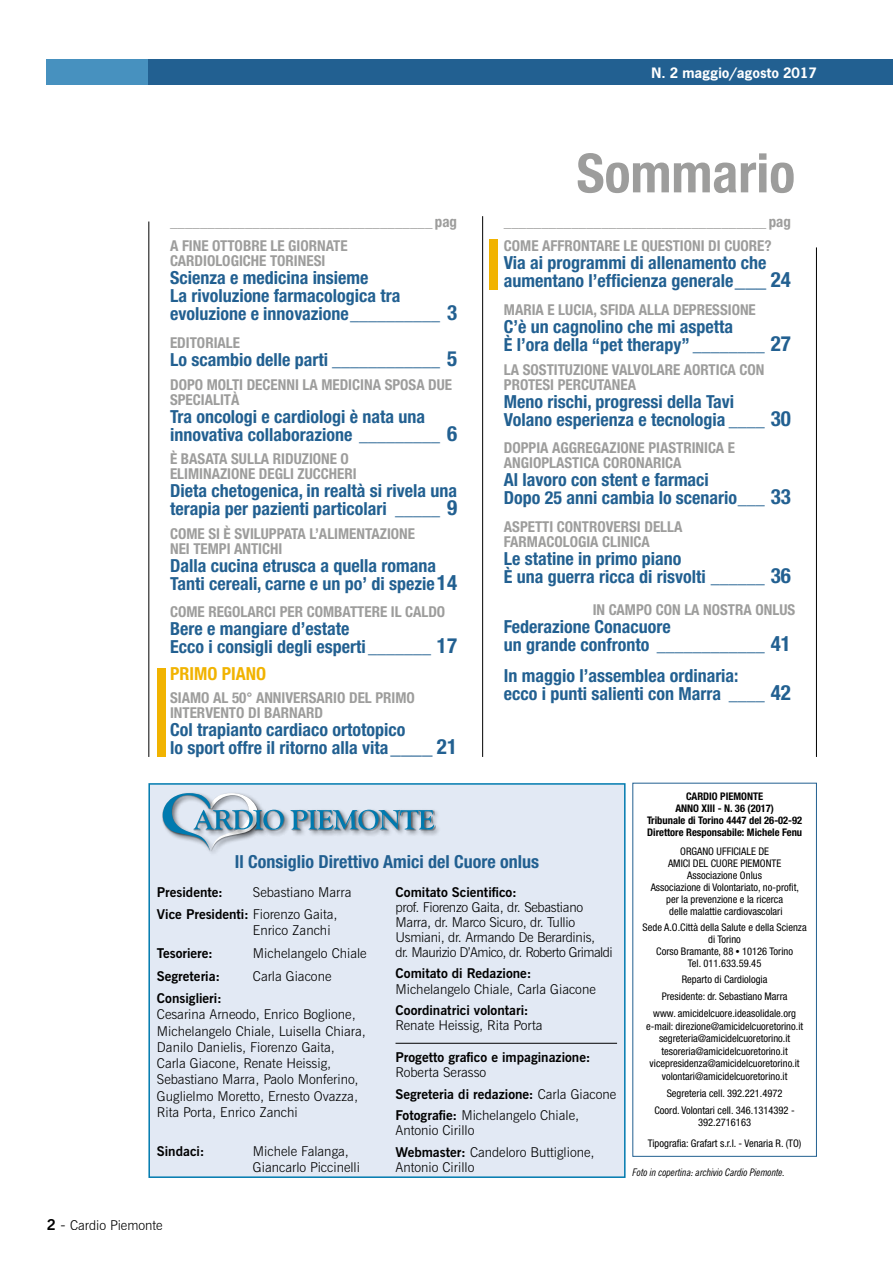
<style>
.page{position:relative;width:893px;height:1263px;background:#fff}
.page>*{position:absolute;margin:0;border:0;box-sizing:border-box;transform-origin:0 0}
.t1{font:700 condensed 54px "Helvetica Neue LT Std";color:#9d9d9c}
.t2{font:700 condensed 18px/18px "Helvetica Neue";color:#226091}
.t3{font:700 condensed 18px "Helvetica Neue LT Std";color:#226091}
.t4{font:700 condensed 18px "Helvetica Neue";color:#f1b300}
.t5{font:700 condensed 15px/15px "Helvetica Neue";color:#9d9d9c}
.t6{font:700 condensed 15px "Helvetica Neue LT Std";color:#9d9d9c}
.t7{font:300 13.5px/16.2px "News Gothic BT";color:#000}
.t8{font:700 13.5px "News Gothic BT";color:#000}
.t9{font:300 13.5px/15.1px "News Gothic BT";letter-spacing:-.02em;color:#000}
.t10{font:700 13.5px "News Gothic";color:#fff}
.t11{font:condensed 10.5px/12px "Helvetica Neue LT Std";color:#000;text-align:center}
.t12{font:700 condensed 10.5px/12px "Helvetica Neue LT Std";color:#000;text-align:center}
.t13{font:italic condensed 10.5px "News Gothic BT";letter-spacing:-.005em;color:#000}
.s1{font-family:"Helvetica Neue LT Std"}
.s2{font-family:"Helvetica Neue LT Std";font-size:21px}
.s3{font-size:21px}
.s4{font-weight:700}
.s5{font-weight:700;font-size:15px}
.s6{font-size:15.45px}
</style>
<div class="page">
<hr style="left:482px;top:216px;width:1px;height:541px;background:#000">
<hr style="left:816px;top:247px;width:1px;height:510px;background:#000">
<hr style="left:148px;top:221px;width:1px;height:536px;background:#000">
<div style="left:148px;top:783px;width:478px;height:395px;background:#e2e9f4;border:2px solid #007aaf"></div>
<div style="left:262px;top:808px;width:29px;height:29px;background:#000;opacity:.5"></div>
<svg style="left:163px;top:793px;width:121px;height:57px"></svg>
<div style="left:289px;top:808px;width:26px;height:29px;background:#000;opacity:.5"></div>
<div style="left:306px;top:808px;width:18px;height:29px;background:#000;opacity:.5"></div>
<div style="left:316px;top:808px;width:25px;height:29px;background:#000;opacity:.5"></div>
<div style="left:332px;top:808px;width:33px;height:29px;background:#000;opacity:.5"></div>
<div style="left:357px;top:808px;width:29px;height:29px;background:#000;opacity:.5"></div>
<div style="left:377px;top:809px;width:30px;height:28px;background:#000;opacity:.5"></div>
<div style="left:399px;top:808px;width:27px;height:29px;background:#000;opacity:.5"></div>
<div style="left:417px;top:808px;width:25px;height:29px;background:#000;opacity:.5"></div>
<svg style="left:290px;top:810px;width:144px;height:20px;background:#76a2ba"></svg>
<hr style="left:395px;top:1043px;width:222px;height:1px;background:#000">
<div style="left:47px;top:60px;width:123px;height:25px;background:#4791bf"></div>
<div style="left:148px;top:60px;width:745px;height:25px;background:#226091"></div>
<div style="left:157px;top:668px;width:9px;height:89px;background:#f1b300"></div>
<div style="left:632px;top:783px;width:185px;height:374px;border:1px solid #226091"></div>
<div style="left:489px;top:240px;width:9px;height:50px;background:#f1b300"></div>
<p class="t10" style="left:652px;top:64px;width:167px">N. 2 maggio/agosto 2017</p>
<h1 class="t1" style="left:576px;top:140px;width:220px">Sommario</h1>
<p class="t6" style="left:170px;top:212px;width:289px">___________________________________ pag</p>
<p class="t6" style="left:504px;top:212px;width:289px">___________________________________ pag</p>
<p class="t5" style="left:170px;top:238px;width:179px">A FINE OTTOBRE LE GIORNATE<br>CARDIOLOGICHE TORINESI</p>
<p class="t2" style="left:170px;top:269px;width:289px">Scienza e medicina insieme<br>La rivoluzione farmacologica tra evoluzione e innovazione<span class="s1">__________</span> <span class="s2">3</span></p>
<p class="t5" style="left:170px;top:335px;width:71px">EDITORIALE</p>
<p class="t2" style="left:170px;top:350px;width:289px">Lo scambio delle parti ____________ <span class="s3">5</span></p>
<p class="t5" style="left:170px;top:376px;width:284px">DOPO MOLTI DECENNI LA MEDICINA SPOSA DUE<br>SPECIALITÀ</p>
<p class="t2" style="left:170px;top:407px;width:289px">Tra oncologi e cardiologi è nata una innovativa collaborazione <span class="s1">_________</span> <span class="s2">6</span></p>
<p class="t5" style="left:170px;top:451px;width:188px">È BASATA SULLA RIDUZIONE O<br>ELIMINAZIONE DEGLI ZUCCHERI</p>
<p class="t2" style="left:170px;top:481px;width:289px">Dieta chetogenica, in realtà si rivela una terapia per pazienti particolari _____ <span class="s2">9</span></p>
<p class="t5" style="left:170px;top:525px;width:246px">COME SI È SVILUPPATA L’ALIMENTAZIONE<br>NEI TEMPI ANTICHI</p>
<p class="t2" style="left:170px;top:556px;width:289px">Dalla cucina etrusca a quella romana<br>Tanti cereali, carne e un po’ di spezie<span class="s2">14</span></p>
<p class="t5" style="left:170px;top:604px;width:277px">COME REGOLARCI PER COMBATTERE IL CALDO</p>
<p class="t2" style="left:170px;top:620px;width:289px">Bere e mangiare d’estate<br>Ecco i consigli degli esperti<span class="s1">_______</span> <span class="s2">17</span></p>
<p class="t4" style="left:170px;top:662px;width:97px">PRIMO PIANO</p>
<p class="t5" style="left:170px;top:690px;width:246px">SIAMO AL 50° ANNIVERSARIO DEL PRIMO<br>INTERVENTO DI BARNARD</p>
<p class="t2" style="left:170px;top:721px;width:289px">Col trapianto cardiaco ortotopico<br>lo sport offre il ritorno alla vita<span class="s2">____ 21</span></p>
<p class="t5" style="left:504px;top:238px;width:269px">COME AFFRONTARE LE QUESTIONI DI CUORE?</p>
<p class="t2" style="left:504px;top:254px;width:289px">Via ai programmi di allenamento che aumentano l’efficienza generale<span class="s2">___ 24</span></p>
<p class="t5" style="left:504px;top:302px;width:253px">MARIA E LUCIA, SFIDA ALLA DEPRESSIONE</p>
<p class="t2" style="left:504px;top:317px;width:289px">C’è un cagnolino che mi aspetta<br>È l’ora della “pet therapy” ________ <span class="s2">27</span></p>
<p class="t5" style="left:504px;top:361px;width:262px">LA SOSTITUZIONE VALVOLARE AORTICA CON<br>PROTESI PERCUTANEA</p>
<p class="t2" style="left:504px;top:392px;width:289px">Meno rischi, progressi della Tavi<br>Volano esperienza e tecnologia ____ <span class="s2">30</span></p>
<p class="t5" style="left:504px;top:440px;width:233px">DOPPIA AGGREGAZIONE PIASTRINICA E<br>ANGIOPLASTICA CORONARICA</p>
<p class="t2" style="left:504px;top:471px;width:289px">Al lavoro con stent e farmaci<br>Dopo 25 anni cambia lo scenario___ <span class="s2">33</span></p>
<p class="t5" style="left:504px;top:519px;width:180px">ASPETTI CONTROVERSI DELLA<br>FARMACOLOGIA CLINICA</p>
<p class="t2" style="left:504px;top:549px;width:289px">Le statine in primo piano<br>È una guerra ricca di risvolti ______ <span class="s2">36</span></p>
<p class="t6" style="left:593px;top:601px;width:204px">IN CAMPO CON LA NOSTRA ONLUS</p>
<p class="t2" style="left:504px;top:617px;width:289px">Federazione Conacuore<br>un grande confronto <span class="s1">____________</span> <span class="s2">41</span></p>
<p class="t2" style="left:504px;top:666px;width:289px">In maggio l’assemblea ordinaria:<br>ecco i punti salienti con Marra ____ <span class="s2">42</span></p>
<p class="t3" style="left:235px;top:850px;width:306px">Il Consiglio Direttivo Amici del Cuore onlus</p>
<p class="t7" style="left:157px;top:880px;width:196px;line-height:22.6px;text-indent:96px">Sebastiano Marra<br><span class="s4">Vice Presidenti:</span> Fiorenzo Gaita,</p>
<p class="t7" style="left:253px;top:922px;width:79px">Enrico Zanchi</p>
<p class="t8" style="left:157px;top:945px;width:58px">Tesoriere:</p>
<p class="t7" style="left:253px;top:945px;width:115px">Michelangelo Chiale</p>
<p class="t8" style="left:157px;top:967px;width:65px">Segreteria:</p>
<p class="t7" style="left:253px;top:968px;width:80px">Carla Giacone</p>
<p class="t8" style="left:157px;top:990px;width:66px">Consiglieri:</p>
<p class="t7" style="left:157px;top:1006px;width:210px">Cesarina Arneodo, Enrico Boglione, Michelangelo Chiale, Luisella Chiara, Danilo Danielis, Fiorenzo Gaita, Carla Giacone, Renate Heissig, Sebastiano Marra, Paolo Monferino, Guglielmo Moretto, Ernesto Ovazza, Rita Porta, Enrico Zanchi</p>
<p class="t8" style="left:157px;top:1143px;width:49px">Sindaci:</p>
<p class="t7" style="left:253px;top:1143px;width:109px">Michele Falanga,<br>Giancarlo Piccinelli</p>
<p class="t8" style="left:157px;top:883px;width:67px">Presidente:</p>
<p class="t7" style="left:47px;top:1216px;width:117px"><span class="s5">2</span> <span class="s6">-</span> Cardio Piemonte</p>
<p class="t8" style="left:395px;top:883px;width:123px">Comitato Scientifico:</p>
<p class="t9" style="left:395px;top:899px;width:219px">prof. Fiorenzo Gaita, dr. Sebastiano Marra, dr. Marco Sicuro, dr. Tullio Usmiani, dr. Armando De Berardinis,<br>dr. Maurizio D’Amico, dr. Roberto Grimaldi</p>
<p class="t8" style="left:395px;top:965px;width:137px">Comitato di Redazione:</p>
<p class="t7" style="left:395px;top:980px;width:202px">Michelangelo Chiale, Carla Giacone</p>
<p class="t8" style="left:395px;top:1002px;width:135px">Coordinatrici volontari:</p>
<p class="t7" style="left:395px;top:1017px;width:148px">Renate Heissig, Rita Porta</p>
<p class="t8" style="left:395px;top:1049px;width:196px">Progetto grafico e impaginazione:</p>
<p class="t7" style="left:395px;top:1062px;width:222px;line-height:21.5px">Roberta Serasso<br><span class="s4">Segreteria di redazione:</span> Carla Giacone<br><span class="s4">Fotografie:</span> Michelangelo Chiale,</p>
<p class="t7" style="left:395px;top:1120px;width:201px;line-height:21.5px">Antonio Cirillo<br><span class="s4">Webmaster:</span> Candeloro Buttiglione,</p>
<p class="t7" style="left:395px;top:1159px;width:80px">Antonio Cirillo</p>
<p class="t12" style="left:647px;top:790px;width:157px">CARDIO PIEMONTE<br>ANNO XIII - N. 36 (2017)<br>Tribunale di Torino 4447 del 26-02-92<br>Direttore Responsabile: Michele Fenu</p>
<p class="t11" style="left:651px;top:845px;width:150px">ORGANO UFFICIALE DE<br>AMICI DEL CUORE PIEMONTE<br>Associazione Onlus<br>Associazione di Volontariato, no-profit, per la prevenzione e la ricerca<br>delle malattie cardiovascolari</p>
<p class="t11" style="left:643px;top:921px;width:166px">Sede A.O.Città della Salute e della Scienza di Torino<br>Corso Bramante, 88 10126 Torino<br>Tel. 011.633.59.45</p>
<p class="t11" style="left:653px;top:971px;width:144px;line-height:16.8px">Reparto di Cardiologia<br>Presidente: dr. Sebastiano Marra www. amicidelcuore.ideasolidale.org</p>
<p class="t11" style="left:646px;top:1019px;width:159px;line-height:12.6px">e-mail: direzione@amicidelcuoretorino.it segreteria@amicidelcuoretorino.it tesoreria@amicidelcuoretorino.it vicepresidenza@amicidelcuoretorino.it volontari@amicidelcuoretorino.it</p>
<p class="t11" style="left:654px;top:1085px;width:142px;line-height:16.8px">Segreteria cell. 392.221.4972<br>Coord. Volontari cell. 346.1314392 -</p>
<p class="t11" style="left:648px;top:1112px;width:155px;line-height:21.1px">392.2716163<br>Tipografia: Grafart s.r.l. - Venaria R. (TO)</p>
<p class="t13" style="left:632px;top:1166px;width:154px">Foto in copertina: archivio Cardio Piemonte.</p>
</div>
